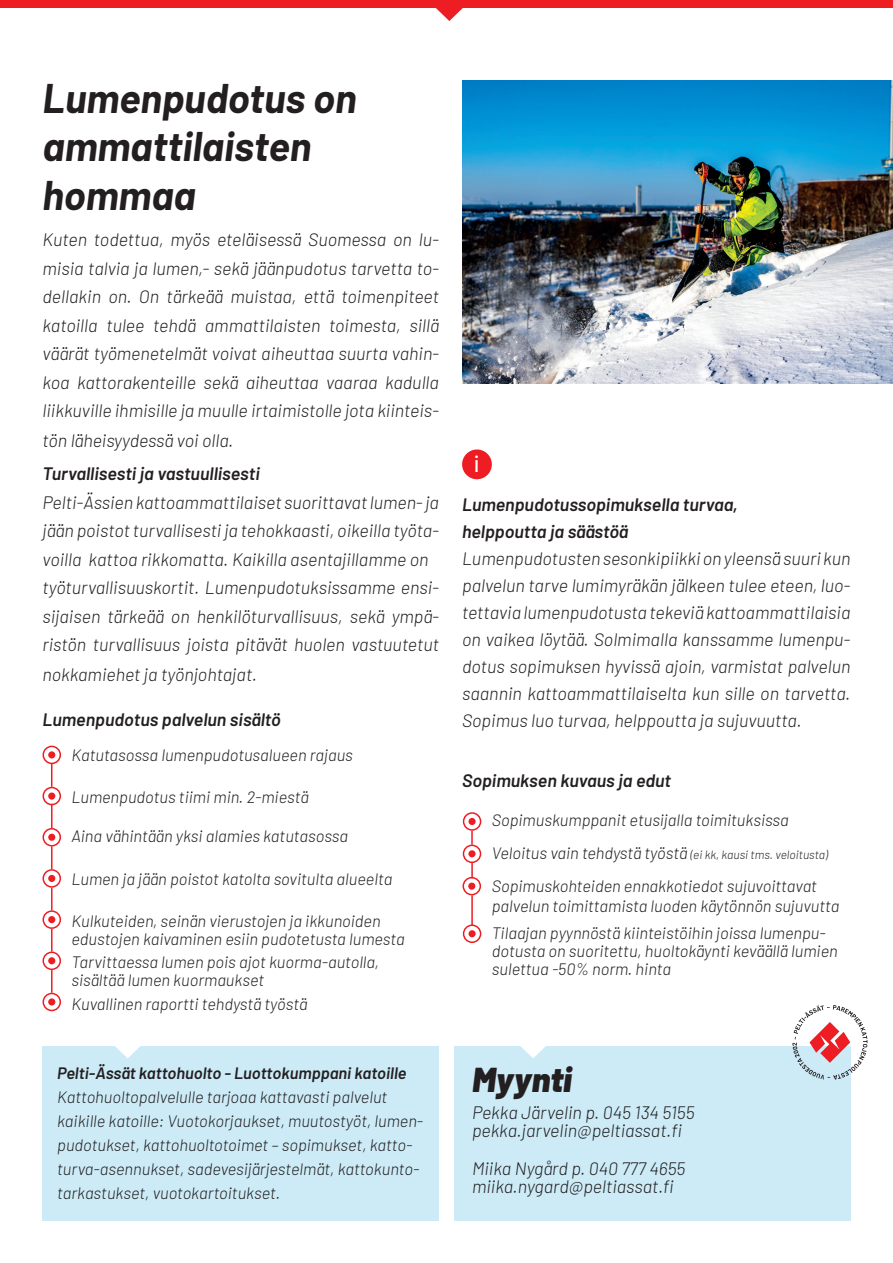
<style>
.page{position:relative;width:893px;height:1263px;background:#fff}
.page>*{position:absolute;margin:0;border:0;box-sizing:border-box;transform-origin:0 0}
.t1{font:italic 700 40.5px/48.6px "Barlow";color:#231f20}
.t2{font:italic 900 34.5px "Barlow";color:#231f20}
.t3{font:24.45px "Myriad Pro";color:#fff}
.t4{font:italic 300 18px/28.7px "Barlow";color:#231f20}
.t5{font:italic 600 18px/27px "Barlow";color:#231f20}
.t6{font:italic 300 16.5px/24px "Barlow";color:#231f20}
.t7{font:italic 600 16.5px "Barlow";color:#231f20}
.s1{font-size:12px}
</style>
<div class="page">
<div style="left:43px;top:1046px;width:396px;height:174px;background:#ccebf7"></div>
<div style="left:454px;top:1046px;width:396px;height:174px;background:#ccebf7"></div>
<svg style="left:115px;top:1046px;width:25px;height:12px"></svg>
<svg style="left:520px;top:1046px;width:26px;height:12px"></svg>
<img style="left:462px;top:80px;width:431px;height:303px">
<div style="left:0;top:0;width:893px;height:8px;background:#ee1d23"></div>
<svg style="left:436px;top:8px;width:27px;height:13px"></svg>
<div style="left:462px;top:449px;width:30px;height:30px;background:#ee1d23;border-radius:50%"></div>
<svg style="left:792px;top:1005px;width:75px;height:74px"></svg>
<div style="left:43px;top:746px;width:18px;height:18px;border:2px solid #ee1d23;border-radius:50%"></div>
<div style="left:48px;top:751px;width:7px;height:7px;background:#ee1d23;border-radius:50%"></div>
<div style="left:43px;top:787px;width:18px;height:18px;border:2px solid #ee1d23;border-radius:50%"></div>
<div style="left:48px;top:792px;width:7px;height:8px;background:#ee1d23;border-radius:50%"></div>
<div style="left:43px;top:828px;width:18px;height:18px;border:2px solid #ee1d23;border-radius:50%"></div>
<div style="left:48px;top:834px;width:7px;height:7px;background:#ee1d23;border-radius:50%"></div>
<div style="left:43px;top:869px;width:18px;height:19px;border:2px solid #ee1d23;border-radius:50%"></div>
<div style="left:48px;top:875px;width:7px;height:7px;background:#ee1d23;border-radius:50%"></div>
<div style="left:43px;top:910px;width:18px;height:19px;border:2px solid #ee1d23;border-radius:50%"></div>
<div style="left:48px;top:916px;width:7px;height:7px;background:#ee1d23;border-radius:50%"></div>
<div style="left:43px;top:993px;width:18px;height:18px;border:2px solid #ee1d23;border-radius:50%"></div>
<div style="left:48px;top:998px;width:7px;height:7px;background:#ee1d23;border-radius:50%"></div>
<div style="left:43px;top:951px;width:18px;height:19px;border:2px solid #ee1d23;border-radius:50%"></div>
<div style="left:48px;top:957px;width:7px;height:7px;background:#ee1d23;border-radius:50%"></div>
<svg style="left:51px;top:764px;width:1px;height:23px"></svg>
<hr style="left:51px;top:804px;width:2px;height:24px;background:#ee1d23">
<hr style="left:51px;top:846px;width:2px;height:23px;background:#ee1d23">
<hr style="left:51px;top:888px;width:2px;height:22px;background:#ee1d23">
<hr style="left:51px;top:929px;width:2px;height:22px;background:#ee1d23">
<hr style="left:51px;top:970px;width:2px;height:23px;background:#ee1d23">
<div style="left:463px;top:812px;width:18px;height:19px;border:2px solid #ee1d23;border-radius:50%"></div>
<div style="left:468px;top:818px;width:8px;height:7px;background:#ee1d23;border-radius:50%"></div>
<div style="left:462px;top:877px;width:19px;height:18px;border:2px solid #ee1d23;border-radius:50%"></div>
<div style="left:468px;top:882px;width:7px;height:8px;background:#ee1d23;border-radius:50%"></div>
<div style="left:463px;top:924px;width:18px;height:19px;border:2px solid #ee1d23;border-radius:50%"></div>
<div style="left:468px;top:930px;width:8px;height:7px;background:#ee1d23;border-radius:50%"></div>
<svg style="left:471px;top:831px;width:2px;height:13px"></svg>
<svg style="left:471px;top:863px;width:2px;height:15px"></svg>
<hr style="left:471px;top:895px;width:2px;height:30px;background:#ee1d23">
<div style="left:463px;top:844px;width:18px;height:19px;border:2px solid #ee1d23;border-radius:50%"></div>
<div style="left:468px;top:850px;width:8px;height:7px;background:#ee1d23;border-radius:50%"></div>
<h1 class="t1" style="left:43px;top:71px;width:315px">Lumenpudotus on ammattilaisten hommaa</h1>
<p class="t4" style="left:43px;top:224px;width:398px;text-align:justify">Kuten todettua, myös eteläisessä Suomessa on lu&shy;misia talvia ja lumen,- sekä jäänpudotus tarvetta to&shy;dellakin on. On tärkeää muistaa, että toimenpiteet katoilla tulee tehdä ammattilaisten toimesta, sillä väärät työmenetelmät voivat aiheuttaa suurta vahin&shy;koa kattorakenteille sekä aiheuttaa vaaraa kadulla liikkuville ihmisille ja muulle irtaimistolle jota kiinteis&shy;tön läheisyydessä voi olla.</p>
<p class="t5" style="left:43px;top:459px;width:219px">Turvallisesti ja vastuullisesti</p>
<p class="t4" style="left:43px;top:486px;width:398px">Pelti-Ässien kattoammattilaiset suorittavat lumen- ja jään poistot turvallisesti ja tehokkaasti, oikeilla työta&shy;voilla kattoa rikkomatta. Kaikilla asentajillamme on työturvallisuuskortit. Lumenpudotuksissamme ensi&shy;sijaisen tärkeää on henkilöturvallisuus, sekä ympä&shy;ristön turvallisuus joista pitävät huolen vastuutetut nokkamiehet ja työnjohtajat.</p>
<p class="t5" style="left:462px;top:490px;width:277px">Lumenpudotussopimuksella turvaa, helppoutta ja säästöä</p>
<h3 class="t3" style="left:474px;top:449px;width:7px">i</h3>
<p class="t4" style="left:462px;top:544px;width:390px;line-height:27px;text-align:justify">Lumenpudotusten sesonkipiikki on yleensä suuri kun palvelun tarve lumimyräkän jälkeen tulee eteen, luo&shy;tettavia lumenpudotusta tekeviä kattoammattilaisia on vaikea löytää. Solmimalla kanssamme lumenpu&shy;dotus sopimuksen hyvissä ajoin, varmistat palvelun saannin kattoammattilaiselta kun sille on tarvetta.<br>Sopimus luo turvaa, helppoutta ja sujuvuutta.</p>
<p class="t5" style="left:43px;top:704px;width:240px">Lumenpudotus palvelun sisältö</p>
<p class="t6" style="left:71px;top:741px;width:283px">Katutasossa lumenpudotusalueen rajaus</p>
<p class="t6" style="left:71px;top:783px;width:239px">Lumenpudotus tiimi min. 2-miestä</p>
<p class="t6" style="left:71px;top:822px;width:278px">Aina vähintään yksi alamies katutasossa</p>
<p class="t6" style="left:71px;top:866px;width:322px">Lumen ja jään poistot katolta sovitulta alueelta</p>
<p class="t6" style="left:71px;top:911px;width:335px;line-height:18px">Kulkuteiden, seinän vierustojen ja ikkunoiden edustojen kaivaminen esiin pudotetusta lumesta</p>
<p class="t6" style="left:71px;top:951px;width:309px;line-height:18px">Tarvittaessa lumen pois ajot kuorma-autolla, sisältää lumen kuormaukset</p>
<p class="t6" style="left:71px;top:990px;width:237px">Kuvallinen raportti tehdystä työstä</p>
<p class="t5" style="left:462px;top:765px;width:211px">Sopimuksen kuvaus ja edut</p>
<p class="t6" style="left:492px;top:803px;width:338px;line-height:33px">Sopimuskumppanit etusijalla toimituksissa<br>Veloitus vain tehdystä työstä <span class="s1">(ei kk, kausi tms. veloitusta)<br></span>Sopimuskohteiden ennakkotiedot sujuvoittavat</p>
<p class="t6" style="left:492px;top:891px;width:349px;line-height:27px">palvelun toimittamista luoden käytönnön sujuvutta<br>Tilaajan pyynnöstä kiinteistöihin joissa lumenpu-</p>
<p class="t6" style="left:492px;top:941px;width:347px;line-height:18px">dotusta on suoritettu, huoltokäynti keväällä lumien sulettua -50% norm. hinta</p>
<p class="t7" style="left:57px;top:1061px;width:351px">Pelti-Ässät kattohuolto - Luottokumppani katoille</p>
<p class="t6" style="left:57px;top:1084px;width:367px">Kattohuoltopalvelulle tarjoaa kattavasti palvelut kaikille katoille: Vuotokorjaukset, muutostyöt, lumen&shy;pudotukset, kattohuoltotoimet – sopimukset, katto&shy;turva-asennukset, sadevesijärjestelmät, kattokunto&shy;tarkastukset, vuotokartoitukset.</p>
<h2 class="t2" style="left:472px;top:1053px;width:101px">Myynti</h2>
<p class="t4" style="left:472px;top:1102px;width:224px;line-height:18px">Pekka Järvelin p. 045 134 5155 pekka.jarvelin@peltiassat.fi</p>
<p class="t4" style="left:472px;top:1158px;width:215px;line-height:18px">Miika Nygård p. 040 777 4655 miika.nygard@peltiassat.fi</p>
</div>
